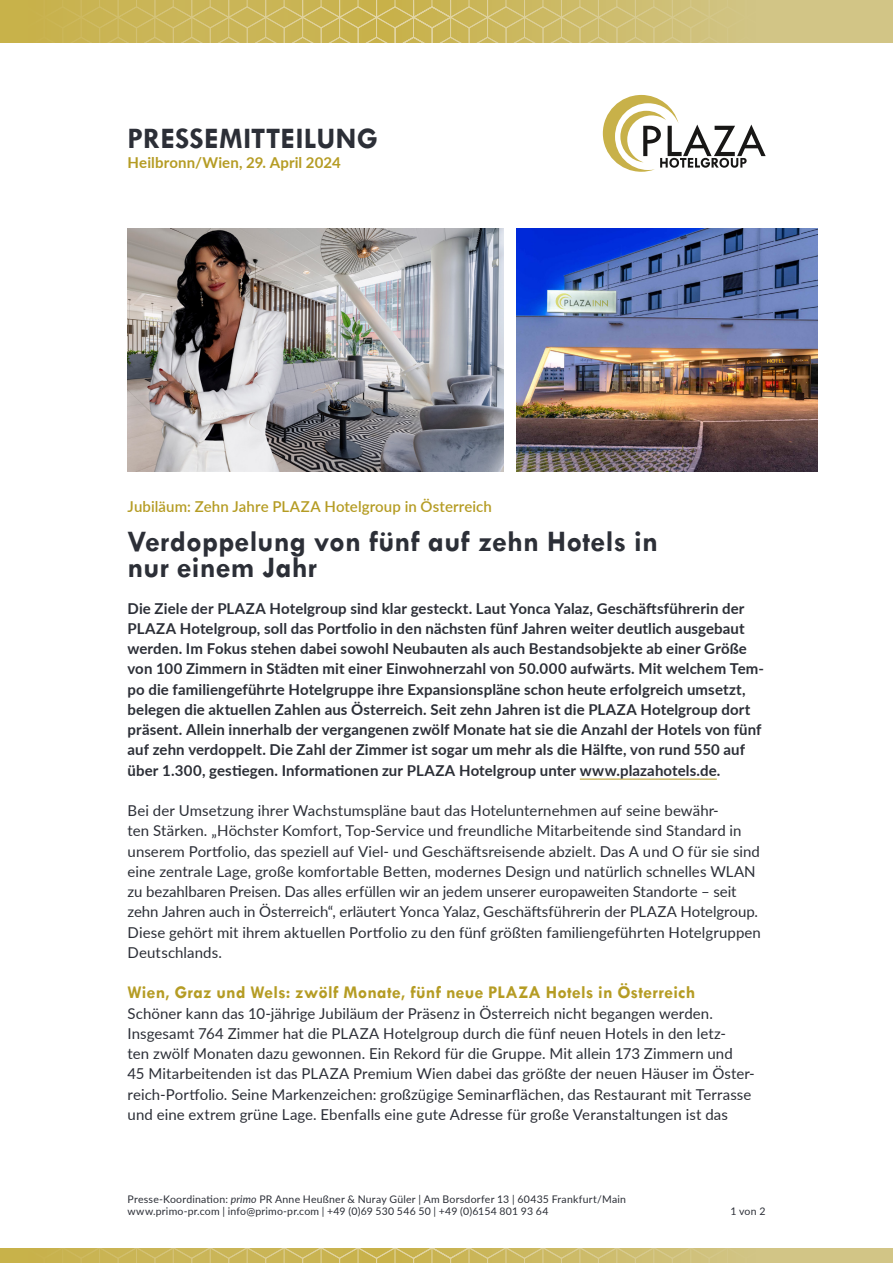
<style>
.page{position:relative;width:893px;height:1263px;background:#fff}
.page>*{position:absolute;margin:0;border:0;box-sizing:border-box;transform-origin:0 0}
.t1{font:700 30px/25.5px "Tw Cen";letter-spacing:.01em;color:#2c2f37}
.t2{font:700 18px "Tw Cen";letter-spacing:.015em;color:#b59c24}
.t3{font:15px/20.2px "Lato";letter-spacing:.005em;color:#2c2f37}
.t4{font:700 15px/20.2px "Lato";letter-spacing:.01em;color:#2c2f37}
.t5{font:600 15px "Lato";letter-spacing:.005em;color:#b59c24}
.Fließtext{font:700 15px "Lato";letter-spacing:.005em;color:#b59c24}
.t6{font:10.5px/12.6px "Lato";letter-spacing:.02em;color:#2c2f37}
.s1{font-style:italic}
</style>
<div class="page">
<svg style="left:0;top:0;width:893px;height:43px;background:#cdbb68"></svg>
<svg style="left:0;top:1248px;width:893px;height:15px;background:#cdbb68"></svg>
<hr style="left:580px;top:779px;width:137px;height:1px;background:#b59c24">
<svg style="left:603px;top:95px;width:163px;height:77px"></svg>
<img style="left:128px;top:229px;width:376px;height:243px">
<img style="left:517px;top:229px;width:300px;height:243px">
<p class="t1" style="left:128px;top:125px;width:252px">PRESSEMITTEILUNG</p>
<p class="Fließtext" style="left:128px;top:152px;width:215px">Heilbronn/Wien, 29. April 2024</p>
<p class="t5" style="left:128px;top:496px;width:366px">Jubiläum: Zehn Jahre PLAZA Hotelgroup in Österreich</p>
<p class="t1" style="left:128px;top:528px;width:532px">Verdoppelung von fünf auf zehn Hotels in nur einem Jahr</p>
<p class="t4" style="left:128px;top:597px;width:638px">Die Ziele der PLAZA Hotelgroup sind klar gesteckt. Laut Yonca Yalaz, Geschäftsführerin der PLAZA Hotelgroup, soll das Portfolio in den nächsten fünf Jahren weiter deutlich ausgebaut werden. Im Fokus stehen dabei sowohl Neubauten als auch Bestandsobjekte ab einer Größe von 100 Zimmern in Städten mit einer Einwohnerzahl von 50.000 aufwärts. Mit welchem Tem&shy;po die familiengeführte Hotelgruppe ihre Expansionspläne schon heute erfolgreich umsetzt, belegen die aktuellen Zahlen aus Österreich. Seit zehn Jahren ist die PLAZA Hotelgroup dort präsent. Allein innerhalb der vergangenen zwölf Monate hat sie die Anzahl der Hotels von fünf auf zehn verdoppelt. Die Zahl der Zimmer ist sogar um mehr als die Hälfte, von rund 550 auf über 1.300, gestiegen. Informationen zur PLAZA Hotelgroup unter www.plazahotels.de.</p>
<p class="t3" style="left:128px;top:800px;width:635px">Bei der Umsetzung ihrer Wachstumspläne baut das Hotelunternehmen auf seine bewähr-<br>ten Stärken. „Höchster Komfort, Top-Service und freundliche Mitarbeitende sind Standard in unserem Portfolio, das speziell auf Viel- und Geschäftsreisende abzielt. Das A und O für sie sind eine zentrale Lage, große komfortable Betten, modernes Design und natürlich schnelles WLAN zu bezahlbaren Preisen. Das alles erfüllen wir an jedem unserer europaweiten Standorte – seit zehn Jahren auch in Österreich“, erläutert Yonca Yalaz, Geschäftsführerin der PLAZA Hotelgroup.<br>Diese gehört mit ihrem aktuellen Portfolio zu den fünf größten familiengeführten Hotelgruppen Deutschlands.</p>
<p class="t2" style="left:128px;top:982px;width:569px">Wien, Graz und Wels: zwölf Monate, fünf neue PLAZA Hotels in Österreich</p>
<p class="t3" style="left:128px;top:1002px;width:628px">Schöner kann das 10-jährige Jubiläum der Präsenz in Österreich nicht begangen werden.<br>Insgesamt 764 Zimmer hat die PLAZA Hotelgroup durch die fünf neuen Hotels in den letz-<br>ten zwölf Monaten dazu gewonnen. Ein Rekord für die Gruppe. Mit allein 173 Zimmern und<br>45 Mitarbeitenden ist das PLAZA Premium Wien dabei das größte der neuen Häuser im Öster&shy;reich-Portfolio. Seine Markenzeichen: großzügige Seminarflächen, das Restaurant mit Terrasse und eine extrem grüne Lage. Ebenfalls eine gute Adresse für große Veranstaltungen ist das</p>
<p class="t6" style="left:128px;top:1192px;width:500px">Presse-Koordination: <span class="s1">primo</span> PR Anne Heußner &amp; Nuray Güler | Am Borsdorfer 13 | 60435 Frankfurt/Main www.primo-pr.com | info@primo-pr.com | +49 (0)69 530 546 50 | +49 (0)6154 801 93 64</p>
<p class="t6" style="left:730px;top:1205px;width:37px">1 von 2</p>
</div>
